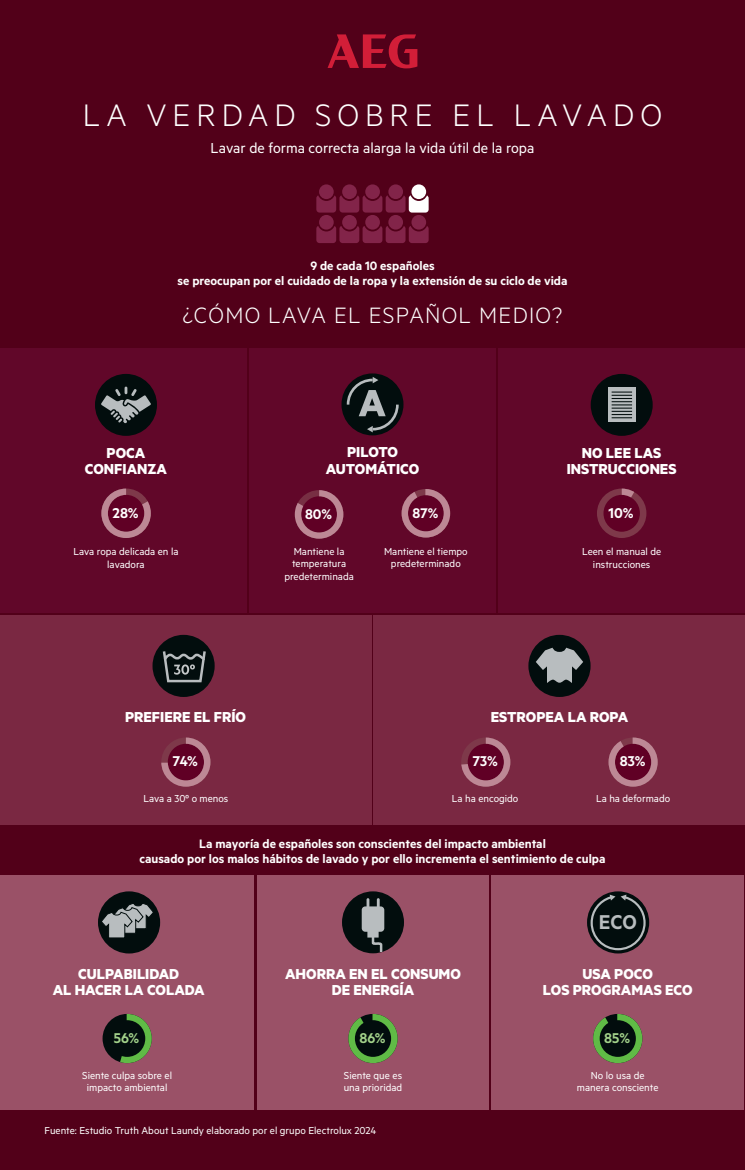
<style>
.page{position:relative;width:745px;height:1170px;background:#fff}
.page>*{position:absolute;margin:0;border:0;box-sizing:border-box;transform-origin:0 0}
.t1{font:300 35px "Metric";letter-spacing:.17em;color:#fff}
.t2{font:300 25px "Metric";letter-spacing:.05em;color:#fff}
.t3{font:600 22.5px "Metric";color:#b8bdbf}
.t4{font:700 16.25px/16.2px "Metric";color:#fff;text-align:center}
.t5{font:16.25px "Metric";color:#fff}
.t6{font:600 16px "Metric";color:#fff}
.t7{font:600 16px "Metric";color:#a2d18a}
.t8{font:600 15.75px "Metric";color:#fff}
.t9{font:600 13.75px/15px "Metric";color:#fff;text-align:center}
.t10{font:11.38px/12.5px "Metric";color:#fff;text-align:center}
</style>
<div class="page">
<div style="left:0;top:0;width:744px;height:1169px;background:#520019"></div>
<div style="left:249px;top:348px;width:246px;height:264px;background:#610729"></div>
<div style="left:498px;top:348px;width:246px;height:264px;background:#610729"></div>
<div style="left:0;top:348px;width:246px;height:264px;background:#610729"></div>
<div style="left:0;top:615px;width:371px;height:209px;background:#7a2842"></div>
<div style="left:0;top:875px;width:254px;height:234px;background:#9a5167"></div>
<div style="left:373px;top:615px;width:371px;height:209px;background:#7a2842"></div>
<div style="left:257px;top:875px;width:231px;height:234px;background:#9a5167"></div>
<div style="left:491px;top:875px;width:252px;height:234px;background:#9a5167"></div>
<svg style="left:327px;top:34px;width:90px;height:34px"></svg>
<div style="left:319px;top:184px;width:14px;height:15px;background:#822449;border-radius:50%"></div>
<div style="left:319px;top:215px;width:14px;height:14px;background:#822449;border-radius:50%"></div>
<div style="left:365px;top:184px;width:14px;height:15px;background:#822449;border-radius:50%"></div>
<div style="left:365px;top:215px;width:14px;height:14px;background:#822449;border-radius:50%"></div>
<div style="left:342px;top:184px;width:14px;height:15px;background:#822449;border-radius:50%"></div>
<div style="left:342px;top:215px;width:14px;height:14px;background:#822449;border-radius:50%"></div>
<div style="left:388px;top:184px;width:15px;height:15px;background:#822449;border-radius:50%"></div>
<div style="left:388px;top:215px;width:15px;height:14px;background:#822449;border-radius:50%"></div>
<div style="left:411px;top:184px;width:15px;height:15px;background:#fff;border-radius:50%"></div>
<svg style="left:316px;top:195px;width:112px;height:17px"></svg>
<div style="left:411px;top:215px;width:15px;height:14px;background:#822449;border-radius:50%"></div>
<svg style="left:316px;top:226px;width:112px;height:17px"></svg>
<svg style="left:101px;top:488px;width:50px;height:50px"></svg>
<div style="left:95px;top:374px;width:62px;height:62px;background:#020d0d;border-radius:50%"></div>
<svg style="left:101px;top:386px;width:50px;height:37px"></svg>
<svg style="left:401px;top:489px;width:49px;height:48px"></svg>
<svg style="left:294px;top:490px;width:49px;height:48px"></svg>
<div style="left:341px;top:373px;width:62px;height:62px;background:#020d0d;border-radius:50%"></div>
<svg style="left:346px;top:377px;width:52px;height:55px"></svg>
<svg style="left:597px;top:488px;width:49px;height:50px"></svg>
<div style="left:590px;top:374px;width:62px;height:62px;background:#020d0d;border-radius:50%"></div>
<div style="left:607px;top:387px;width:28px;height:35px;background:#b8bdbf"></div>
<svg style="left:611px;top:391px;width:20px;height:27px"></svg>
<svg style="left:161px;top:737px;width:49px;height:49px"></svg>
<svg style="left:608px;top:737px;width:49px;height:49px"></svg>
<svg style="left:461px;top:737px;width:49px;height:49px"></svg>
<div style="left:528px;top:634px;width:62px;height:63px;background:#020d0d;border-radius:50%"></div>
<svg style="left:536px;top:647px;width:47px;height:36px"></svg>
<svg style="left:102px;top:1013px;width:50px;height:49px"></svg>
<div style="left:98px;top:891px;width:62px;height:62px;background:#020d0d;border-radius:50%"></div>
<svg style="left:100px;top:903px;width:54px;height:35px"></svg>
<svg style="left:348px;top:1013px;width:49px;height:49px"></svg>
<div style="left:342px;top:891px;width:62px;height:62px;background:#020d0d;border-radius:50%"></div>
<svg style="left:361px;top:898px;width:23px;height:55px"></svg>
<svg style="left:593px;top:1013px;width:49px;height:49px"></svg>
<svg style="left:586px;top:891px;width:62px;height:62px"></svg>
<div style="left:152px;top:634px;width:62px;height:63px;background:#020d0d;border-radius:50%"></div>
<svg style="left:162px;top:651px;width:44px;height:32px"></svg>
<svg style="left:590px;top:894px;width:55px;height:56px;background:#25272a"></svg>
<h1 class="t1" style="left:83px;top:95px;width:580px">LA VERDAD SOBRE EL LAVADO</h1>
<h3 class="t5" style="left:210px;top:138px;width:325px">Lavar de forma correcta alarga la vida útil de la ropa</h3>
<p class="t9" style="left:177px;top:258px;width:391px">9 de cada 10 españoles<br>se preocupan por el cuidado de la ropa y la extensión de su ciclo de vida</p>
<h2 class="t2" style="left:182px;top:301px;width:381px">¿CÓMO LAVA EL ESPAÑOL MEDIO?</h2>
<h3 class="t4" style="left:85px;top:444px;width:83px">POCA<br>CONFIANZA</h3>
<h3 class="t4" style="left:325px;top:443px;width:95px">PILOTO<br>AUTOMÁTICO</h3>
<h3 class="t4" style="left:566px;top:444px;width:111px">NO LEE LAS<br>INSTRUCCIONES</h3>
<h3 class="t6" style="left:112px;top:503px;width:27px">28%</h3>
<p class="t10" style="left:73px;top:545px;width:107px">Lava ropa delicada en la lavadora</p>
<h3 class="t8" style="left:305px;top:504px;width:29px">80%</h3>
<h3 class="t8" style="left:412px;top:503px;width:27px">87%</h3>
<p class="t10" style="left:284px;top:544px;width:71px">Mantiene la temperatura predeterminada</p>
<p class="t10" style="left:384px;top:544px;width:85px">Mantiene el tiempo predeterminado</p>
<h3 class="t6" style="left:608px;top:503px;width:27px">10%</h3>
<p class="t10" style="left:581px;top:545px;width:81px">Leen el manual de instrucciones</p>
<h3 class="t4" style="left:125px;top:708px;width:122px">PREFIERE EL FRÍO</h3>
<h3 class="t4" style="left:490px;top:708px;width:139px">ESTROPEA LA ROPA</h3>
<h3 class="t6" style="left:173px;top:752px;width:26px">74%</h3>
<h3 class="t6" style="left:472px;top:752px;width:27px">73%</h3>
<h3 class="t6" style="left:619px;top:752px;width:27px">83%</h3>
<p class="t10" style="left:143px;top:792px;width:86px">Lava a 30º o menos</p>
<p class="t10" style="left:451px;top:792px;width:68px">La ha encogido</p>
<p class="t10" style="left:595px;top:792px;width:76px">La ha deformado</p>
<p class="t9" style="left:139px;top:835px;width:467px">La mayoría de españoles son conscientes del impacto ambiental<br>causado por los malos hábitos de lavado y por ello incrementa el sentimiento de culpa</p>
<h3 class="t3" style="left:598px;top:908px;width:40px">ECO</h3>
<h3 class="t4" style="left:53px;top:965px;width:153px">CULPABILIDAD<br>AL HACER LA COLADA</h3>
<h3 class="t4" style="left:285px;top:965px;width:177px">AHORRA EN EL CONSUMO<br>DE ENERGÍA</h3>
<h3 class="t4" style="left:542px;top:965px;width:151px">USA POCO<br>LOS PROGRAMAS ECO</h3>
<h3 class="t7" style="left:114px;top:1028px;width:27px">56%</h3>
<p class="t10" style="left:82px;top:1068px;width:91px">Siente culpa sobre el impacto ambiental</p>
<h3 class="t7" style="left:359px;top:1028px;width:28px">86%</h3>
<p class="t10" style="left:343px;top:1068px;width:60px;text-align:left">Siente que es una prioridad</p>
<h3 class="t7" style="left:604px;top:1028px;width:27px">85%</h3>
<p class="t10" style="left:576px;top:1068px;width:83px">No lo usa de manera consciente</p>
<p class="t10" style="left:45px;top:1123px;width:333px">Fuente: Estudio Truth About Laundy elaborado por el grupo Electrolux 2024</p>
</div>
